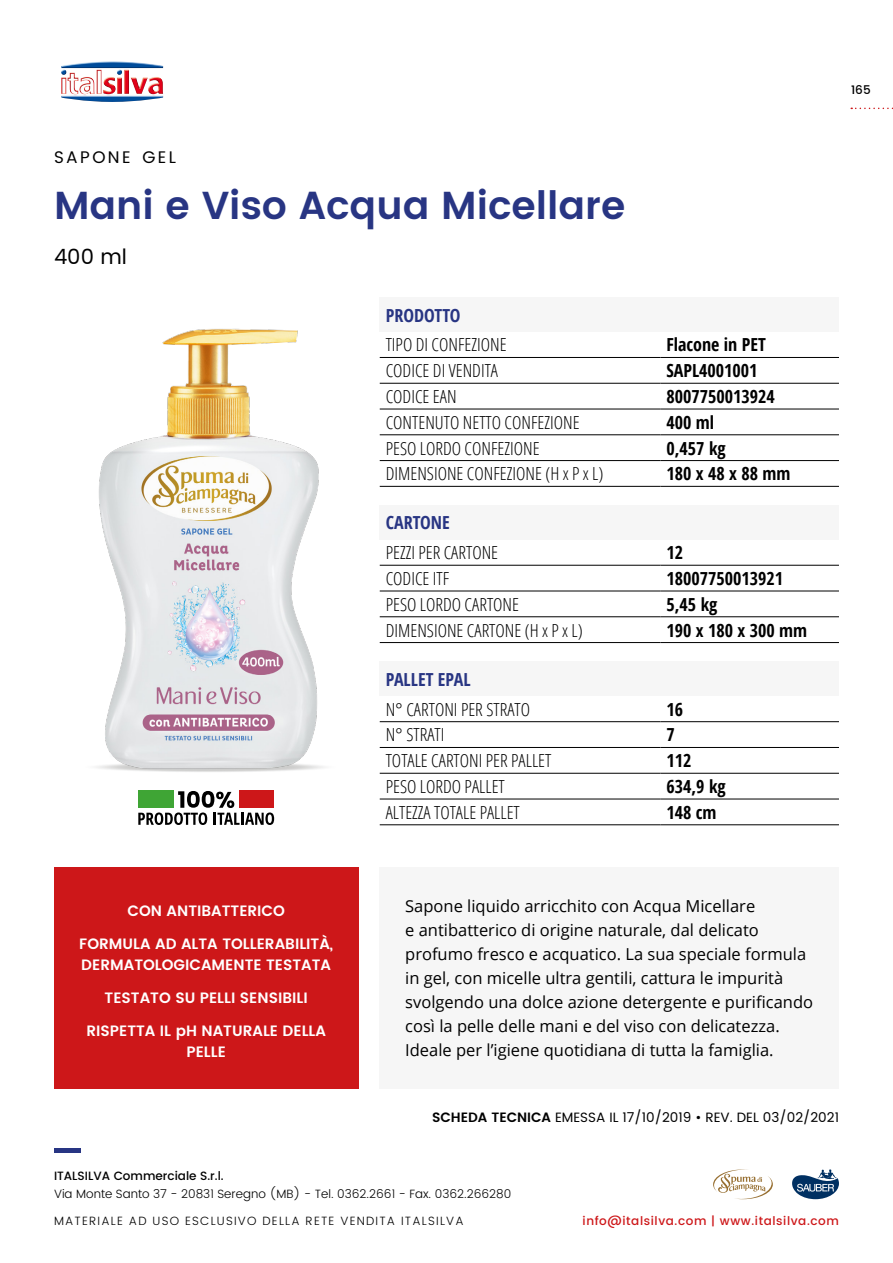
<style>
.page{position:relative;width:893px;height:1263px;background:#fff}
.page>*{position:absolute;margin:0;border:0;box-sizing:border-box;transform-origin:0 0}
.t1{font:600 39px "Poppins";color:#283583}
.t2{font:21px "Poppins";color:#000}
.t3{font:300 condensed 18px "Open Sans";color:#000}
.t4{font:700 18px "Open Sans Condensed";color:#000}
.t5{font:700 18px "Open Sans Condensed";color:#283583}
.t6{font:16.8px "Poppins";letter-spacing:.145em;color:#000}
.t7{font:16.5px/24px "Open Sans";color:#000}
.t8{font:600 15px/21px "Poppins";color:#fff}
.t9{font:13.5px "Poppins";color:#000}
.t10{font:300 12px "Poppins";color:#000}
.t11{font:300 12px "Poppins";letter-spacing:.1em;color:#000}
.t12{font:500 12px "Poppins";letter-spacing:.05em;color:#cd1719}
.t13{font:500 12px "Poppins";color:#000}
.s1{font-weight:600}
</style>
<div class="page">
<svg style="left:851px;top:108px;width:42px;height:1px"></svg>
<hr style="left:54px;top:1148px;width:26px;height:4px;background:#283583">
<img style="left:61px;top:61px;width:102px;height:41px">
<svg style="left:792px;top:1169px;width:47px;height:30px"></svg>
<svg style="left:713px;top:1169px;width:60px;height:31px"></svg>
<div style="left:54px;top:867px;width:304px;height:222px;background:#cd1719"></div>
<div style="left:380px;top:867px;width:459px;height:222px;background:#f6f6f6"></div>
<img style="left:96px;top:328px;width:228px;height:444px">
<div style="left:380px;top:662px;width:459px;height:34px;background:#f6f6f6"></div>
<hr style="left:380px;top:721px;width:280px;height:1px;background:#000">
<hr style="left:660px;top:721px;width:179px;height:1px;background:#000">
<hr style="left:380px;top:747px;width:280px;height:1px;background:#000">
<hr style="left:660px;top:747px;width:179px;height:1px;background:#000">
<hr style="left:380px;top:773px;width:280px;height:1px;background:#000">
<hr style="left:660px;top:773px;width:179px;height:1px;background:#000">
<hr style="left:380px;top:799px;width:280px;height:1px;background:#000">
<hr style="left:660px;top:799px;width:179px;height:1px;background:#000">
<hr style="left:380px;top:824px;width:280px;height:1px;background:#000">
<hr style="left:660px;top:824px;width:179px;height:1px;background:#000">
<div style="left:380px;top:505px;width:459px;height:34px;background:#f6f6f6"></div>
<hr style="left:380px;top:565px;width:280px;height:1px;background:#000">
<hr style="left:660px;top:565px;width:179px;height:1px;background:#000">
<hr style="left:380px;top:591px;width:280px;height:1px;background:#000">
<hr style="left:660px;top:591px;width:179px;height:1px;background:#000">
<hr style="left:380px;top:616px;width:280px;height:1px;background:#000">
<hr style="left:660px;top:616px;width:179px;height:1px;background:#000">
<hr style="left:380px;top:642px;width:280px;height:1px;background:#000">
<hr style="left:660px;top:642px;width:179px;height:1px;background:#000">
<div style="left:380px;top:298px;width:459px;height:34px;background:#f6f6f6"></div>
<hr style="left:380px;top:357px;width:280px;height:1px;background:#000">
<hr style="left:660px;top:357px;width:179px;height:1px;background:#000">
<hr style="left:380px;top:383px;width:280px;height:1px;background:#000">
<hr style="left:660px;top:383px;width:179px;height:1px;background:#000">
<hr style="left:380px;top:409px;width:280px;height:1px;background:#000">
<hr style="left:660px;top:409px;width:179px;height:1px;background:#000">
<hr style="left:380px;top:434px;width:280px;height:1px;background:#000">
<hr style="left:660px;top:434px;width:179px;height:1px;background:#000">
<hr style="left:380px;top:460px;width:280px;height:1px;background:#000">
<hr style="left:660px;top:460px;width:179px;height:1px;background:#000">
<hr style="left:380px;top:486px;width:280px;height:1px;background:#000">
<hr style="left:660px;top:486px;width:179px;height:1px;background:#000">
<svg style="left:138px;top:791px;width:136px;height:34px"></svg>
<p class="t6" style="left:54px;top:145px;width:124px">SAPONE GEL</p>
<h1 class="t1" style="left:54px;top:176px;width:573px">Mani e Viso Acqua Micellare</h1>
<p class="t2" style="left:54px;top:241px;width:74px">400 ml</p>
<p class="t5" style="left:386px;top:302px;width:76px">PRODOTTO</p>
<p class="t3" style="left:386px;top:333px;width:122px">TIPO DI CONFEZIONE</p>
<p class="t4" style="left:666px;top:332px;width:101px">Flacone in PET</p>
<p class="t3" style="left:386px;top:358px;width:114px">CODICE DI VENDITA</p>
<p class="t4" style="left:666px;top:358px;width:93px">SAPL4001001</p>
<p class="t3" style="left:386px;top:384px;width:72px">CODICE EAN</p>
<p class="t4" style="left:666px;top:384px;width:110px">8007750013924</p>
<p class="t3" style="left:386px;top:410px;width:195px">CONTENUTO NETTO CONFEZIONE</p>
<p class="t4" style="left:666px;top:410px;width:49px">400 ml</p>
<p class="t3" style="left:386px;top:436px;width:155px">PESO LORDO CONFEZIONE</p>
<p class="t4" style="left:666px;top:435px;width:61px">0,457 kg</p>
<p class="t3" style="left:386px;top:462px;width:219px">DIMENSIONE CONFEZIONE (H x P x L)</p>
<p class="t4" style="left:666px;top:461px;width:126px">180 x 48 x 88 mm</p>
<p class="t5" style="left:386px;top:510px;width:66px">CARTONE</p>
<p class="t3" style="left:386px;top:540px;width:114px">PEZZI PER CARTONE</p>
<p class="t4" style="left:666px;top:540px;width:18px">12</p>
<p class="t3" style="left:386px;top:566px;width:65px">CODICE ITF</p>
<p class="t4" style="left:666px;top:566px;width:118px">18007750013921</p>
<p class="t3" style="left:386px;top:592px;width:135px">PESO LORDO CARTONE</p>
<p class="t4" style="left:666px;top:592px;width:53px">5,45 kg</p>
<p class="t3" style="left:386px;top:618px;width:199px">DIMENSIONE CARTONE (H x P x L)</p>
<p class="t4" style="left:666px;top:617px;width:142px">190 x 180 x 300 mm</p>
<p class="t5" style="left:386px;top:667px;width:87px">PALLET EPAL</p>
<p class="t3" style="left:386px;top:697px;width:146px">N° CARTONI PER STRATO</p>
<p class="t4" style="left:666px;top:697px;width:18px">16</p>
<p class="t3" style="left:386px;top:723px;width:60px">N° STRATI</p>
<p class="t4" style="left:666px;top:722px;width:10px">7</p>
<p class="t3" style="left:386px;top:748px;width:167px">TOTALE CARTONI PER PALLET</p>
<p class="t4" style="left:666px;top:748px;width:27px">112</p>
<p class="t3" style="left:386px;top:774px;width:121px">PESO LORDO PALLET</p>
<p class="t4" style="left:666px;top:774px;width:61px">634,9 kg</p>
<p class="t3" style="left:386px;top:800px;width:136px">ALTEZZA TOTALE PALLET</p>
<p class="t4" style="left:666px;top:800px;width:52px">148 cm</p>
<p class="t13" style="left:851px;top:80px;width:21px">165</p>
<p class="t8" style="left:128px;top:901px;width:159px">CON ANTIBATTERICO</p>
<p class="t8" style="left:79px;top:934px;width:256px">FORMULA AD ALTA TOLLERABILITÀ,<br>DERMATOLOGICAMENTE TESTATA</p>
<p class="t8" style="left:105px;top:988px;width:205px">TESTATO SU PELLI SENSIBILI</p>
<p class="t8" style="left:86px;top:1021px;width:241px;text-align:center">RISPETTA IL pH NATURALE DELLA<br>PELLE</p>
<p class="t7" style="left:405px;top:894px;width:409px">Sapone liquido arricchito con Acqua Micellare<br>e antibatterico di origine naturale, dal delicato profumo fresco e acquatico. La sua speciale formula in gel, con micelle ultra gentili, cattura le impurità svolgendo una dolce azione detergente e purificando così la pelle delle mani e del viso con delicatezza.<br>Ideale per l’igiene quotidiana di tutta la famiglia.</p>
<p class="t9" style="left:432px;top:1107px;width:408px"><span class="s1">SCHEDA TECNICA</span> EMESSA IL 17/10/2019 • REV. DEL 03/02/2021</p>
<p class="t13" style="left:54px;top:1167px;width:171px">ITALSILVA Commerciale S.r.l.</p>
<p class="t10" style="left:54px;top:1185px;width:459px">Via Monte Santo 37 - 20831 Seregno (MB) - Tel. 0362.2661 - Fax. 0362.266280</p>
<p class="t11" style="left:54px;top:1212px;width:411px">MATERIALE AD USO ESCLUSIVO DELLA RETE VENDITA ITALSILVA</p>
<p class="t12" style="left:583px;top:1212px;width:258px">info@italsilva.com | www.italsilva.com</p>
</div>
